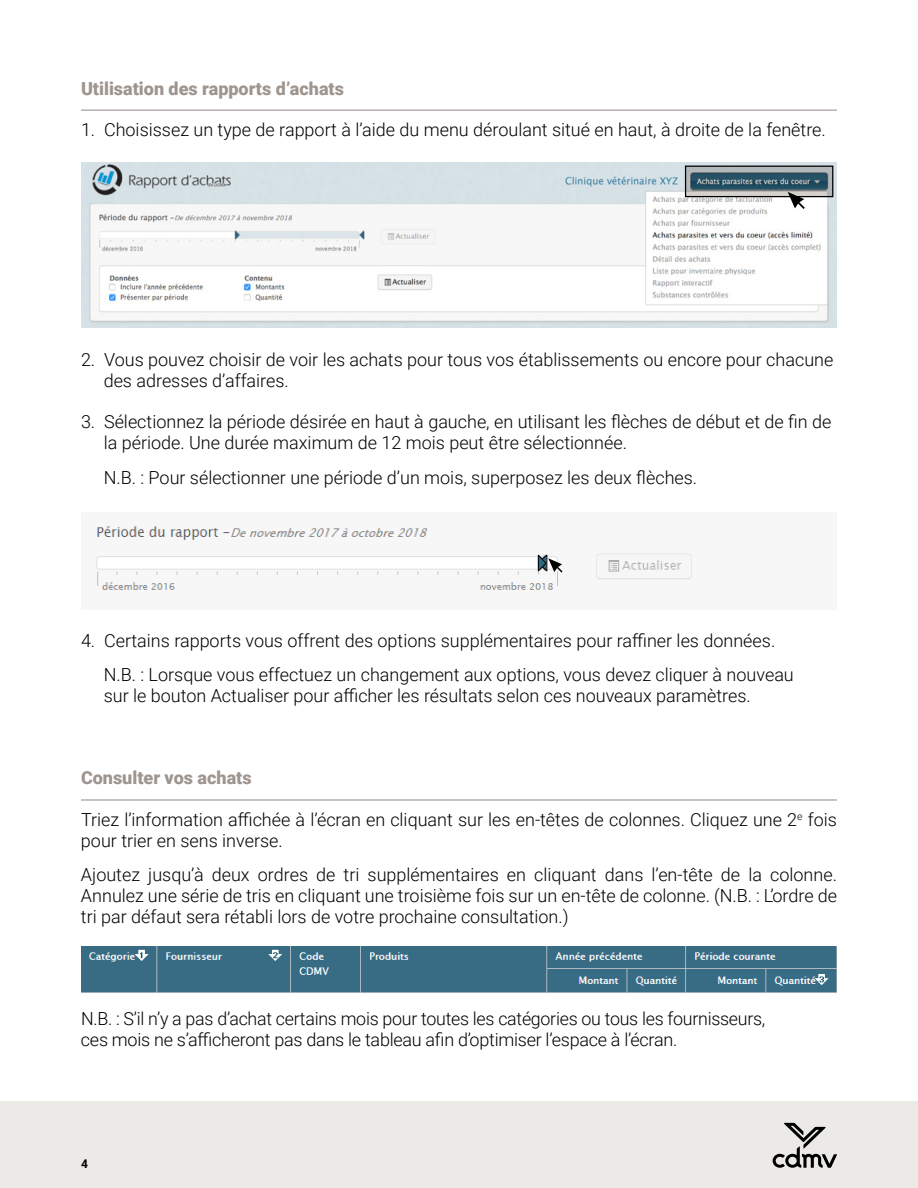
<style>
.page{position:relative;width:918px;height:1188px;background:#fff}
.page>*{position:absolute;margin:0;border:0;box-sizing:border-box;transform-origin:0 0}
.t1{font:300 18px/21px "Roboto";color:#000}
.t2{font:900 18px "Roboto";color:#9f958f}
.t3{font:700 12px "Roboto";color:#000}
</style>
<div class="page">
<hr style="left:81px;top:110px;width:756px;height:1px;background:#9f958f">
<hr style="left:81px;top:799px;width:756px;height:2px;background:#9f958f">
<img style="left:81px;top:162px;width:441px;height:166px">
<img style="left:522px;top:162px;width:315px;height:166px">
<svg style="left:687px;top:168px;width:144px;height:27px"></svg>
<div style="left:685px;top:166px;width:148px;height:31px;border:1px solid #000"></div>
<svg style="left:788px;top:192px;width:17px;height:17px"></svg>
<div style="left:0;top:1102px;width:918px;height:86px;background:#eceae6"></div>
<svg style="left:772px;top:1123px;width:65px;height:45px"></svg>
<img style="left:96px;top:526px;width:596px;height:64px">
<svg style="left:537px;top:554px;width:26px;height:19px"></svg>
<img style="left:81px;top:946px;width:179px;height:46px">
<div style="left:260px;top:946px;width:253px;height:46px;background:#386c85"></div>
<img style="left:513px;top:946px;width:324px;height:46px">
<p class="t2" style="left:81px;top:75px;width:264px">Utilisation des rapports d’achats</p>
<p class="t1" style="left:81px;top:118px;width:746px">1. Choisissez un type de rapport à l’aide du menu déroulant situé en haut, à droite de la fenêtre.</p>
<p class="t1" style="left:104px;top:348px;width:731px;text-indent:-23px">2. Vous pouvez choisir de voir les achats pour tous vos établissements ou encore pour chacune des adresses d’affaires.</p>
<p class="t1" style="left:104px;top:411px;width:729px;text-indent:-23px">3. Sélectionnez la période désirée en haut à gauche, en utilisant les flèches de début et de fin de la période. Une durée maximum de 12 mois peut être sélectionnée.</p>
<p class="t1" style="left:104px;top:466px;width:595px">N.B. : Pour sélectionner une période d’un mois, superposez les deux flèches.</p>
<p class="t1" style="left:104px;top:622px;width:692px;line-height:34.5px;text-indent:-23px">4. Certains rapports vous offrent des options supplémentaires pour raffiner les données.<br>N.B. : Lorsque vous effectuez un changement aux options, vous devez cliquer à nouveau</p>
<p class="t1" style="left:104px;top:684px;width:649px">sur le bouton Actualiser pour afficher les résultats selon ces nouveaux paramètres.</p>
<p class="t2" style="left:81px;top:765px;width:172px">Consulter vos achats</p>
<p class="t1" style="left:81px;top:808px;width:757px">Triez l’information affichée à l’écran en cliquant sur les en-têtes de colonnes. Cliquez une 2<sup>e</sup> fois pour trier en sens inverse.</p>
<p class="t1" style="left:81px;top:864px;width:758px;text-align:justify">Ajoutez jusqu’à deux ordres de tri supplémentaires en cliquant dans l’en-tête de la colonne.<br>Annulez une série de tris en cliquant une troisième fois sur un en-tête de colonne. (N.B. : L’ordre de tri par défaut sera rétabli lors de votre prochaine consultation.)</p>
<p class="t1" style="left:81px;top:1008px;width:686px">N.B. : S’il n’y a pas d’achat certains mois pour toutes les catégories ou tous les fournisseurs, ces mois ne s’afficheront pas dans le tableau afin d’optimiser l’espace à l’écran.</p>
<p class="t3" style="left:81px;top:1155px;width:8px">4</p>
</div>
